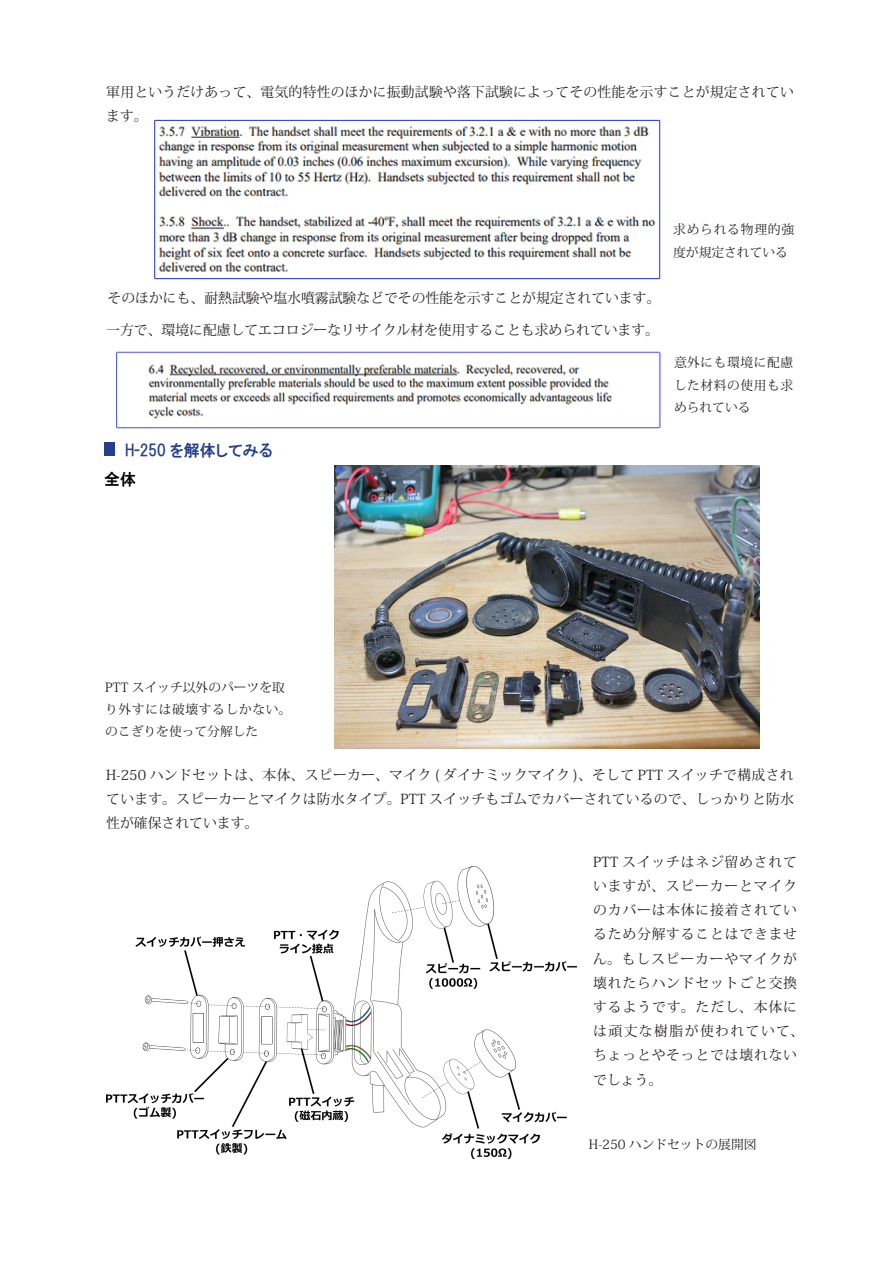
<style>
.page{position:relative;width:893px;height:1263px;background:#fff}
.page>*{position:absolute;margin:0;border:0;box-sizing:border-box;transform-origin:0 0}
.t1{font:15.9px "HGP Gothic E";color:#253f8e}
.t2{font:15.9px "HGP Gothic E";color:#000}
.t3{font:13.8px/24.2px "Koz Min Pr 6 N";letter-spacing:.015em;color:#231f20}
.t4{font:13.8px/24.2px "Koz Min Pr 6 N";letter-spacing:.06em;color:#231f20}
.t5{font:12.75px/22.4px "Koz Min Pr 6 N";color:#231f20;text-align:justify}
.t6{font:12.75px/22.4px "Koz Min Pr 6 N";letter-spacing:.03em;color:#231f20}
</style>
<div class="page">
<img style="left:154px;top:119px;width:507px;height:161px">
<img style="left:116px;top:351px;width:545px;height:77px">
<div style="left:104px;top:442px;width:11px;height:14px;background:#253f8e"></div>
<img style="left:335px;top:465px;width:425px;height:283px">
<img style="left:106px;top:867px;width:470px;height:291px">
<p class="t3" style="left:106px;top:80px;width:689px">軍用というだけあって、電気的特性のほかに振動試験や落下試験によってその性能を示すことが規定されています。</p>
<p class="t3" style="left:108px;top:287px;width:554px">そのほかにも、耐熱試験や塩水噴霧試験などでその性能を示すことが規定されています。</p>
<p class="t3" style="left:106px;top:318px;width:554px">一方で、環境に配慮してエコロジーなリサイクル材を使用することも求められています。</p>
<p class="t1" style="left:125px;top:443px;width:149px">H-250 を解体してみる</p>
<p class="t2" style="left:104px;top:471px;width:33px">全体</p>
<p class="t6" style="left:673px;top:219px;width:122px">求められる物理的強度が規定されている</p>
<p class="t5" style="left:674px;top:352px;width:121px">意外にも環境に配慮した材料の使用も求められている</p>
<p class="t5" style="left:105px;top:676px;width:188px;text-align:left">PTT スイッチ以外のパーツを取り外すには破壊するしかない。のこぎりを使って分解した</p>
<p class="t3" style="left:106px;top:763px;width:689px;text-align:justify">H-250 ハンドセットは、本体、スピーカー、マイク ( ダイナミックマイク )、そして PTT スイッチで構成されています。スピーカーとマイクは防水タイプ。PTT スイッチもゴムでカバーされているので、しっかりと防水性が確保されています。</p>
<p class="t4" style="left:593px;top:850px;width:212px">PTT スイッチはネジ留めされていますが、スピーカーとマイクのカバーは本体に接着されているため分解することはできません。もしスピーカーやマイクが壊れたらハンドセットごと交換するようです。ただし、本体には頑丈な樹脂が使われていて、ちょっとやそっとでは壊れないでしょう。</p>
<p class="t5" style="left:589px;top:1133px;width:169px">H-250 ハンドセットの展開図</p>
</div>
